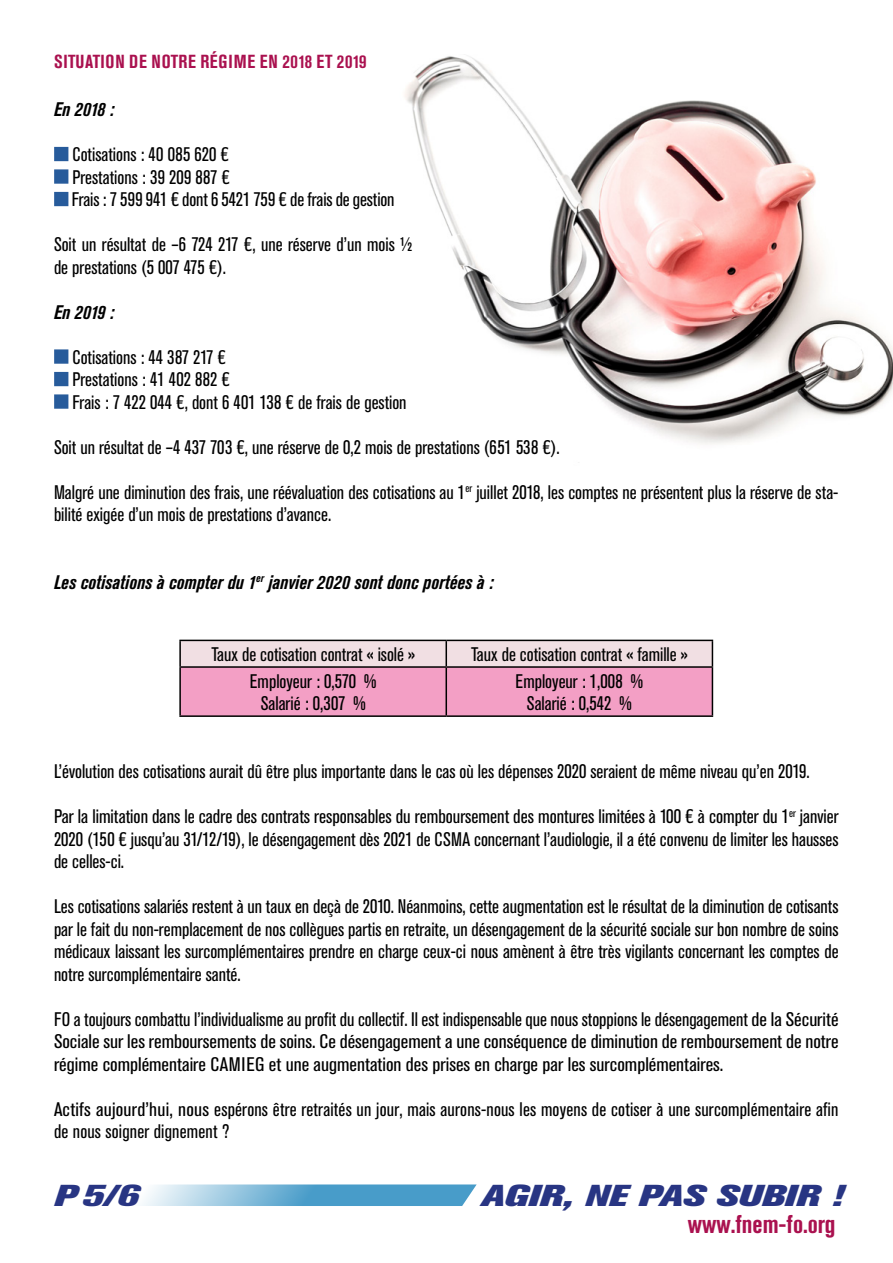
<style>
.page{position:relative;width:893px;height:1263px;background:#fff}
.page>*{position:absolute;margin:0;border:0;box-sizing:border-box;transform-origin:0 0}
.t1{font:italic 800 30px "Akzidenz Grotesk Pro";color:#283583;scale:1.4 1}
.t2{font:700 condensed 25.5px "Akzidenz Grotesk Pro";color:#aa114f}
.t3{font:condensed 19.5px/22.5px "Akzidenz Grotesk Pro";color:#000;text-align:justify}
.t4{font:condensed 19.5px/22.5px "Akzidenz Grotesk Pro";color:#000;scale:1.09 1}
.t5{font:italic 700 condensed 19.5px "Akzidenz Grotesk Pro";color:#000}
.t6{font:700 condensed 18.75px "Akzidenz Grotesk Pro";letter-spacing:.035em;color:#aa114f}
.s1{color:#275b9b}
</style>
<div class="page">
<svg style="left:142px;top:1184px;width:335px;height:22px;background:#7cb8d8"></svg>
<img style="left:405px;top:56px;width:488px;height:388px">
<hr style="left:179px;top:640px;width:267px;height:1px;background:#000">
<hr style="left:179px;top:641px;width:2px;height:25px;background:#000">
<svg style="left:180px;top:640px;width:533px;height:75px;background:#edb1cb"></svg>
<hr style="left:179px;top:666px;width:267px;height:2px;background:#000">
<hr style="left:179px;top:668px;width:2px;height:47px;background:#000">
<hr style="left:446px;top:666px;width:267px;height:2px;background:#000">
<hr style="left:446px;top:668px;width:1px;height:47px;background:#000">
<hr style="left:712px;top:668px;width:1px;height:47px;background:#000">
<hr style="left:179px;top:715px;width:267px;height:2px;background:#000">
<hr style="left:446px;top:715px;width:267px;height:2px;background:#000">
<p class="t6" style="left:54px;top:49px;width:314px">SITUATION DE NOTRE RÉGIME EN 2018 ET 2019</p>
<p class="t5" style="left:54px;top:97px;width:62px">En 2018 :</p>
<p class="t3" style="left:54px;top:143px;width:176px"><span class="s1">■</span> Cotisations : 40 085 620 €</p>
<p class="t3" style="left:54px;top:165px;width:177px"><span class="s1">■</span> Prestations : 39 209 887 €</p>
<p class="t3" style="left:54px;top:188px;width:342px"><span class="s1">■</span> Frais : 7 599 941 € dont 6 5421 759 € de frais de gestion</p>
<p class="t3" style="left:54px;top:233px;width:360px">Soit un résultat de –6 724 217 €, une réserve d’un mois ½ de prestations (5 007 475 €).</p>
<p class="t5" style="left:54px;top:299px;width:62px">En 2019 :</p>
<p class="t3" style="left:54px;top:345px;width:174px"><span class="s1">■</span> Cotisations : 44 387 217 €</p>
<p class="t3" style="left:54px;top:368px;width:177px"><span class="s1">■</span> Prestations : 41 402 882 €</p>
<p class="t3" style="left:54px;top:390px;width:354px"><span class="s1">■</span> Frais : 7 422 044 €, dont 6 401 138 € de frais de gestion</p>
<p class="t3" style="left:54px;top:435px;width:507px">Soit un résultat de –4 437 703 €, une réserve de 0,2 mois de prestations (651 538 €).</p>
<p class="t3" style="left:54px;top:480px;width:786px">Malgré une diminution des frais, une réévaluation des cotisations au 1<sup>er</sup> juillet 2018, les comptes ne présentent plus la réserve de sta&shy;bilité exigée d’un mois de prestations d’avance.</p>
<p class="t5" style="left:54px;top:569px;width:441px">Les cotisations à compter du 1<sup>er</sup> janvier 2020 sont donc portées à :</p>
<p class="t3" style="left:211px;top:642px;width:205px">Taux de cotisation contrat « isolé »</p>
<p class="t3" style="left:471px;top:642px;width:218px">Taux de cotisation contrat « famille »</p>
<p class="t3" style="left:250px;top:669px;width:128px;text-align:center">Employeur : 0,570 %<br>Salarié : 0,307 %</p>
<p class="t3" style="left:516px;top:669px;width:129px;text-align:center">Employeur : 1,008 %<br>Salarié : 0,542 %</p>
<p class="t3" style="left:54px;top:760px;width:757px">L’évolution des cotisations aurait dû être plus importante dans le cas où les dépenses 2020 seraient de même niveau qu’en 2019.</p>
<p class="t3" style="left:54px;top:805px;width:786px">Par la limitation dans le cadre des contrats responsables du remboursement des montures limitées à 100 € à compter du 1<sup>er</sup> janvier 2020 (150 € jusqu’au 31/12/19), le désengagement dès 2021 de CSMA concernant l’audiologie, il a été convenu de limiter les hausses de celles-ci.</p>
<p class="t3" style="left:54px;top:895px;width:786px">Les cotisations salariés restent à un taux en deçà de 2010. Néanmoins, cette augmentation est le résultat de la diminution de cotisants par le fait du non-remplacement de nos collègues partis en retraite, un désengagement de la sécurité sociale sur bon nombre de soins médicaux laissant les surcomplémentaires prendre en charge ceux-ci nous amènent à être très vigilants concernant les comptes de notre surcomplémentaire santé.</p>
<p class="t3" style="left:54px;top:1007px;width:786px">FO a toujours combattu l’individualisme au profit du collectif. Il est indispensable que nous stoppions le désengagement de la Sécurité Sociale sur les remboursements de soins. Ce désengagement a une conséquence de diminution de remboursement de notre régime complémentaire CAMIEG et une augmentation des prises en charge par les surcomplémentaires.</p>
<p class="t4" style="left:54px;top:1097px;width:721px">Actifs aujourd’hui, nous espérons être retraités un jour, mais aurons-nous les moyens de cotiser à une surcomplémentaire afin de nous soigner dignement ?</p>
<h1 class="t1" style="left:54px;top:1176px;width:62px">P5/6</h1>
<h1 class="t1" style="left:481px;top:1176px;width:260px">AGIR, NE PAS SUBIR !</h1>
<h2 class="t2" style="left:688px;top:1208px;width:149px">www.fnem-fo.org</h2>
</div>
